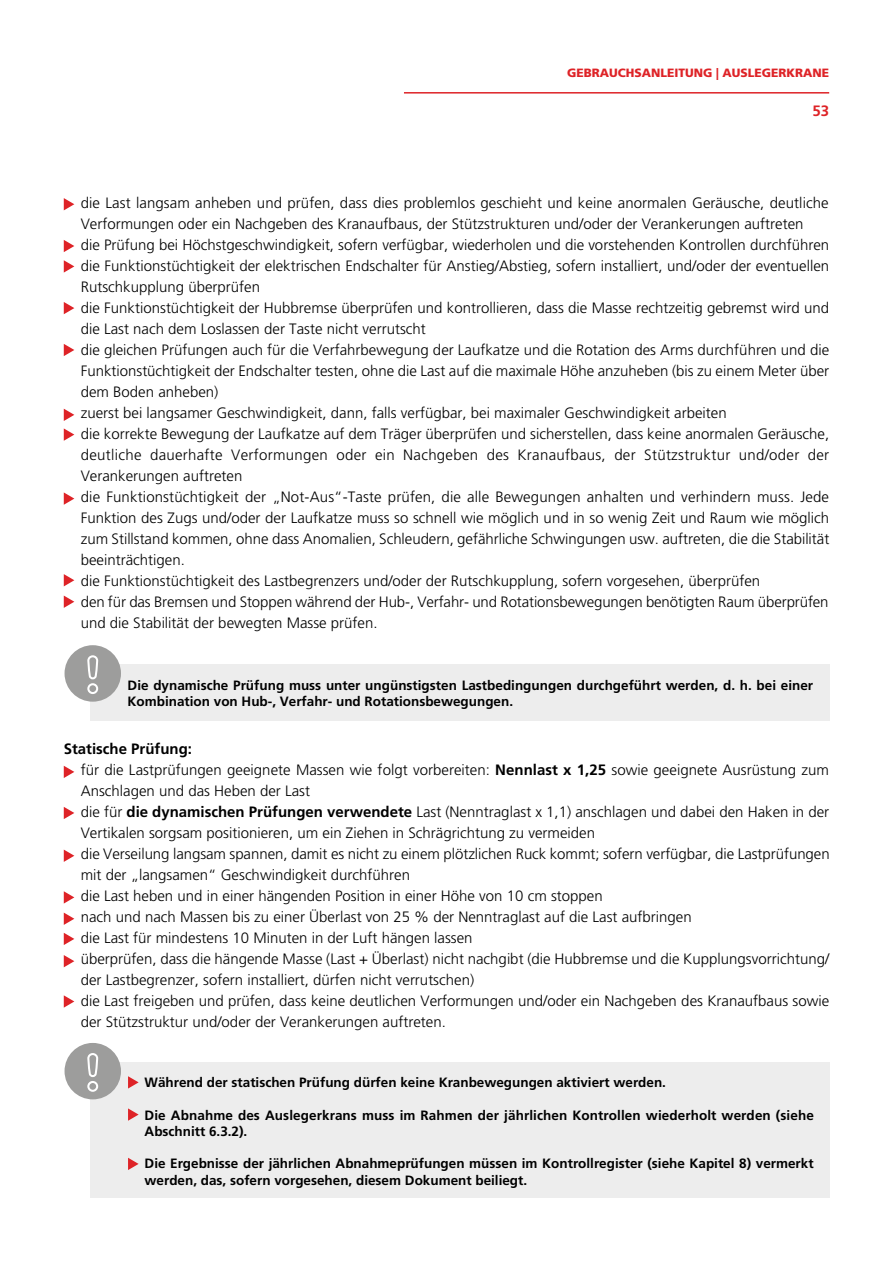
<style>
.page{position:relative;width:893px;height:1263px;background:#fff}
.page>*{position:absolute;margin:0;border:0;box-sizing:border-box;transform-origin:0 0}
.t1{font:300 15px/21px "Frutiger LT Std";color:#000}
.t2{font:700 15px "Frutiger LT Std";color:#de2327}
.t3{font:700 13.5px/16.2px "Frutiger LT Std";color:#000}
.t4{font:900 12px "Frutiger LT Std";color:#de2327}
.s1{font-weight:700}
</style>
<div class="page">
<hr style="left:404px;top:92px;width:425px;height:2px;background:#de2327">
<svg style="left:64px;top:198px;width:10px;height:12px"></svg>
<svg style="left:64px;top:240px;width:10px;height:12px"></svg>
<svg style="left:64px;top:766px;width:10px;height:12px"></svg>
<svg style="left:64px;top:807px;width:10px;height:12px"></svg>
<svg style="left:64px;top:849px;width:10px;height:13px"></svg>
<svg style="left:64px;top:891px;width:10px;height:12px"></svg>
<svg style="left:64px;top:912px;width:10px;height:13px"></svg>
<svg style="left:64px;top:933px;width:10px;height:12px"></svg>
<svg style="left:64px;top:955px;width:10px;height:12px"></svg>
<svg style="left:64px;top:995px;width:10px;height:13px"></svg>
<svg style="left:64px;top:260px;width:10px;height:13px"></svg>
<svg style="left:64px;top:302px;width:10px;height:12px"></svg>
<svg style="left:64px;top:344px;width:10px;height:12px"></svg>
<svg style="left:64px;top:428px;width:10px;height:13px"></svg>
<svg style="left:64px;top:409px;width:10px;height:12px"></svg>
<svg style="left:64px;top:492px;width:10px;height:13px"></svg>
<svg style="left:64px;top:574px;width:10px;height:12px"></svg>
<svg style="left:64px;top:595px;width:10px;height:13px"></svg>
<div style="left:90px;top:1062px;width:739px;height:136px;background:#ededed"></div>
<div style="left:65px;top:1043px;width:56px;height:56px;background:#9d9d9c;border-radius:50%"></div>
<svg style="left:87px;top:1053px;width:12px;height:39px"></svg>
<svg style="left:128px;top:1076px;width:11px;height:12px"></svg>
<svg style="left:128px;top:1108px;width:11px;height:13px"></svg>
<svg style="left:128px;top:1158px;width:11px;height:12px"></svg>
<div style="left:90px;top:664px;width:739px;height:57px;background:#ededed"></div>
<div style="left:65px;top:645px;width:56px;height:57px;background:#9d9d9c;border-radius:50%"></div>
<svg style="left:87px;top:655px;width:12px;height:39px"></svg>
<p class="t4" style="left:567px;top:65px;width:264px">GEBRAUCHSANLEITUNG | AUSLEGERKRANE</p>
<p class="t2" style="left:812px;top:102px;width:18px">53</p>
<p class="t1" style="left:81px;top:193px;width:750px">die Last langsam anheben und prüfen, dass dies problemlos geschieht und keine anormalen Geräusche, deutliche Verformungen oder ein Nachgeben des Kranaufbaus, der Stützstrukturen und/oder der Verankerungen auftreten<br>die Prüfung bei Höchstgeschwindigkeit, sofern verfügbar, wiederholen und die vorstehenden Kontrollen durchführen die Funktionstüchtigkeit der elektrischen Endschalter für Anstieg/Abstieg, sofern installiert, und/oder der eventuellen Rutschkupplung überprüfen<br>die Funktionstüchtigkeit der Hubbremse überprüfen und kontrollieren, dass die Masse rechtzeitig gebremst wird und die Last nach dem Loslassen der Taste nicht verrutscht<br>die gleichen Prüfungen auch für die Verfahrbewegung der Laufkatze und die Rotation des Arms durchführen und die Funktionstüchtigkeit der Endschalter testen, ohne die Last auf die maximale Höhe anzuheben (bis zu einem Meter über dem Boden anheben)<br>zuerst bei langsamer Geschwindigkeit, dann, falls verfügbar, bei maximaler Geschwindigkeit arbeiten<br>die korrekte Bewegung der Laufkatze auf dem Träger überprüfen und sicherstellen, dass keine anormalen Geräusche, deutliche dauerhafte Verformungen oder ein Nachgeben des Kranaufbaus, der Stützstruktur und/oder der Verankerungen auftreten<br>die Funktionstüchtigkeit der „Not-Aus“-Taste prüfen, die alle Bewegungen anhalten und verhindern muss. Jede Funktion des Zugs und/oder der Laufkatze muss so schnell wie möglich und in so wenig Zeit und Raum wie möglich zum Stillstand kommen, ohne dass Anomalien, Schleudern, gefährliche Schwingungen usw. auftreten, die die Stabilität beeinträchtigen.<br>die Funktionstüchtigkeit des Lastbegrenzers und/oder der Rutschkupplung, sofern vorgesehen, überprüfen<br>den für das Bremsen und Stoppen während der Hub-, Verfahr- und Rotationsbewegungen benötigten Raum überprüfen und die Stabilität der bewegten Masse prüfen.</p>
<p class="t3" style="left:128px;top:677px;width:687px">Die dynamische Prüfung muss unter ungünstigsten Lastbedingungen durchgeführt werden, d. h. bei einer<br>Kombination von Hub-, Verfahr- und Rotationsbewegungen.</p>
<p class="t1" style="left:81px;top:739px;width:750px;text-indent:-17px"><span class="s1">Statische Prüfung:<br></span>für die Lastprüfungen geeignete Massen wie folgt vorbereiten: <span class="s1">Nennlast x 1,25</span> sowie geeignete Ausrüstung zum Anschlagen und das Heben der Last<br>die für <span class="s1">die dynamischen Prüfungen verwendete</span> Last (Nenntraglast x 1,1) anschlagen und dabei den Haken in der Vertikalen sorgsam positionieren, um ein Ziehen in Schrägrichtung zu vermeiden<br>die Verseilung langsam spannen, damit es nicht zu einem plötzlichen Ruck kommt; sofern verfügbar, die Lastprüfungen mit der „langsamen“ Geschwindigkeit durchführen<br>die Last heben und in einer hängenden Position in einer Höhe von 10 cm stoppen<br>nach und nach Massen bis zu einer Überlast von 25 % der Nenntraglast auf die Last aufbringen<br>die Last für mindestens 10 Minuten in der Luft hängen lassen<br>überprüfen, dass die hängende Masse (Last + Überlast) nicht nachgibt (die Hubbremse und die Kupplungsvorrichtung/ der Lastbegrenzer, sofern installiert, dürfen nicht verrutschen)<br>die Last freigeben und prüfen, dass keine deutlichen Verformungen und/oder ein Nachgeben des Kranaufbaus sowie der Stützstruktur und/oder der Verankerungen auftreten.</p>
<p class="t3" style="left:145px;top:1075px;width:523px">Während der statischen Prüfung dürfen keine Kranbewegungen aktiviert werden.</p>
<p class="t3" style="left:145px;top:1107px;width:671px">Die Abnahme des Auslegerkrans muss im Rahmen der jährlichen Kontrollen wiederholt werden (siehe<br>Abschnitt 6.3.2).</p>
<p class="t3" style="left:145px;top:1156px;width:670px">Die Ergebnisse der jährlichen Abnahmeprüfungen müssen im Kontrollregister (siehe Kapitel 8) vermerkt werden, das, sofern vorgesehen, diesem Dokument beiliegt.</p>
</div>
